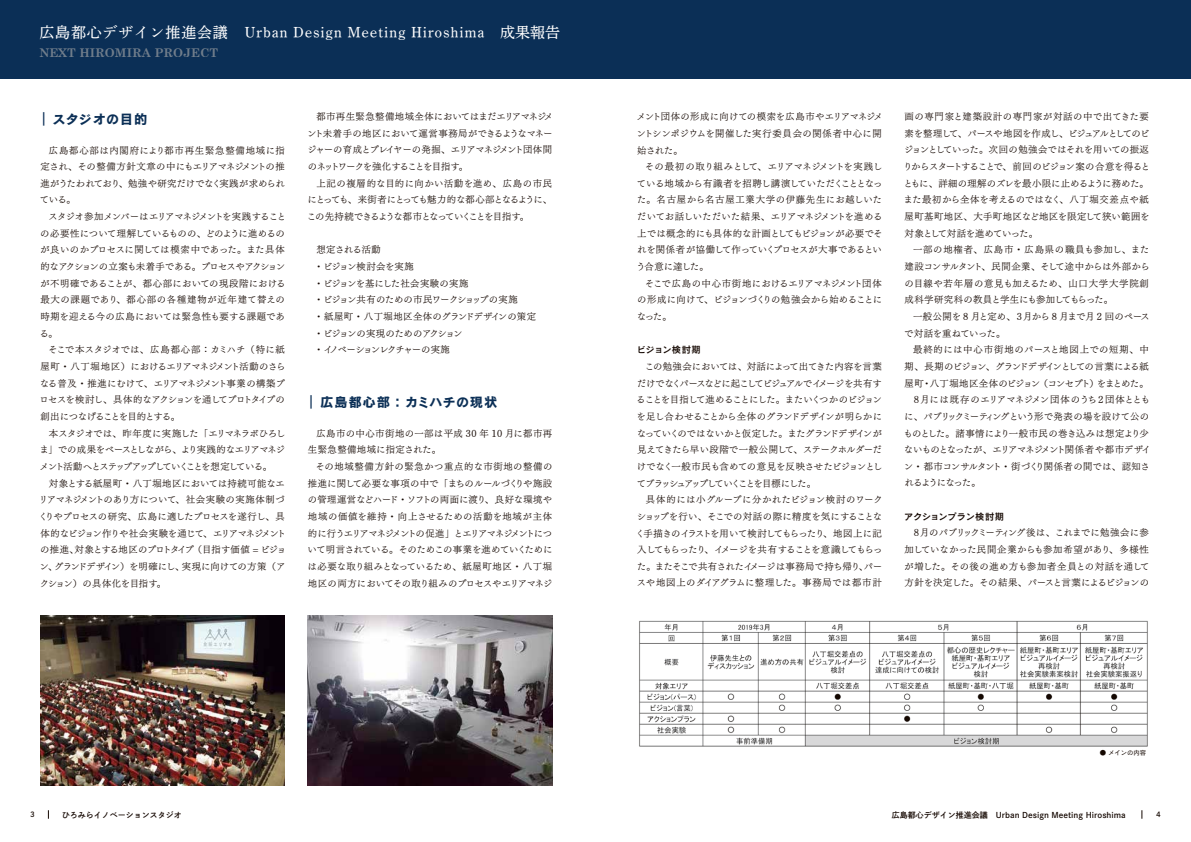
<style>
.page{position:relative;width:1191px;height:842px;background:#fff}
.page>*{position:absolute;margin:0;border:0;box-sizing:border-box;transform-origin:0 0}
.t1{font:15px "FOT DNP Shuei Y Min Std M";letter-spacing:.05em;color:#fff}
.t2{font:13.5px "Cezanne Pro B";letter-spacing:.04em;color:#0b2f56}
.t3{font:13.5px "Cezanne Pro B";letter-spacing:.01em;color:#0b2f56}
.t4{font:700 12px "Century Schoolbook";color:#9c9fa2}
.t5{font:9.4px/16.7px "UD Mincho Pr 6 L";letter-spacing:-.03em;color:#140700;text-align:justify}
.t6{font:9.4px/16.7px "UD Mincho Pr 6 L";color:#140700}
.t7{font:9.4px/16.7px "UD Mincho Pr 6 L";letter-spacing:-.005em;color:#140700}
.t8{font:9.4px "UD Mincho Pr 6 L";letter-spacing:-.095em;color:#140700}
.t9{font:9.4px/16.7px "UD Mincho Pr 6 L";letter-spacing:.05em;color:#140700}
.t10{font:9.4px "UD Mincho Pr 6 L";letter-spacing:-.065em;color:#140700}
.t11{font:9.4px "UD Mincho Pr 6 L";letter-spacing:-.055em;color:#140700}
.t12{font:9.4px "UD Mincho Pr 6 L";letter-spacing:-.01em;color:#140700}
.t13{font:9.4px "UD Mincho Pr 6 L";letter-spacing:.075em;color:#140700}
.t14{font:9.4px "Cezanne Pro DB";letter-spacing:-.03em;color:#140700}
.t15{font:9.4px "UD Mincho Pr 6 L";letter-spacing:-.13em;color:#140700}
.t16{font:8px "FOT DNP Shuei Go Gin Std B";color:#140700}
.t17{font:7.1px "FOT DNP Shuei Go Gin Std B";color:#140700}
.t18{font:6.4px "Cezanne Pro M";color:#140700}
</style>
<div class="page">
<div style="left:0;top:0;width:1191px;height:79px;background:#0b2f56"></div>
<img style="left:40px;top:616px;width:245px;height:169px">
<img style="left:639px;top:620px;width:509px;height:127px">
<img style="left:308px;top:616px;width:244px;height:169px">
<h1 class="t1" style="left:40px;top:22px;width:522px">広島都心デザイン推進会議　Urban Design Meeting Hiroshima 成果報告</h1>
<p class="t4" style="left:40px;top:45px;width:180px">NEXT HIROMIRA PROJECT</p>
<h2 class="t3" style="left:40px;top:110px;width:109px">┃ スタジオの目的</h2>
<p class="t5" style="left:40px;top:141px;width:246px;text-indent:9px">広島都心部は内閣府により都市再生緊急整備地域に指定され、その整備方針文章の中にもエリアマネジメントの推進がうたわれており、勉強や研究だけでなく実践が求められている。</p>
<p class="t6" style="left:39px;top:208px;width:248px;text-indent:9px">スタジオ参加メンバーはエリアマネジメントを実践することの必要性について理解しているものの、どのように進めるのが良いのかプロセスに関しては模索中であった。また具体的なアクションの立案も未着手である。プロセスやアクションが不明確であることが、都心部においての現段階における最大の課題であり、都心部の各種建物が近年建て替えの時期を迎える今の広島においては緊急性も要する課題である。</p>
<p class="t5" style="left:40px;top:341px;width:247px;text-indent:9px">そこで本スタジオでは、広島都心部：カミハチ（特に紙屋町・八丁堀地区）におけるエリアマネジメント活動のさらなる普及・推進にむけて、エリアマネジメント事業の構築プロセスを検討し、具体的なアクションを通してプロトタイプの創出につなげることを目的とする。</p>
<p class="t5" style="left:39px;top:424px;width:248px;text-indent:10px">本スタジオでは、昨年度に実施した「エリマネラボひろしま」での成果をベースとしながら、より実践的なエリアマネジメント活動へとステップアップしていくことを想定している。</p>
<p class="t5" style="left:39px;top:474px;width:249px;text-align:left;text-indent:10px">対象とする紙屋町・八丁堀地区においては持続可能なエリアマネジメントのあり方について、社会実験の実施体制づくりやプロセスの研究、広島に適したプロセスを遂行し、具体的なビジョン作りや社会実験を通じて、エリアマネジメントの推進、対象とする地区のプロトタイプ（目指す価値 = ビジョン、グランドデザイン）を明確にし、実現に向けての方策（アクション）の具体化を目指す。</p>
<p class="t5" style="left:307px;top:108px;width:248px;text-indent:9px">都市再生緊急整備地域全体においてはまだエリアマネジメント未着手の地区において運営事務局ができるようなマネージャーの育成とプレイヤーの発掘、エリアマネジメント団体間のネットワークを強化することを目指す。</p>
<p class="t5" style="left:307px;top:174px;width:247px;text-indent:10px">上記の複層的な目的に向かい活動を進め、広島の市民にとっても、来街者にとっても魅力的な都心部となるように、この先持続できるような都市となっていくことを目指す。</p>
<p class="t5" style="left:314px;top:241px;width:223px;text-align:left">想定される活動<br>・ビジョン検討会を実施<br>・ビジョンを基にした社会実験の実施<br>・ビジョン共有のための市民ワークショップの実施<br>・紙屋町・八丁堀地区全体のグランドデザインの策定・ビジョンの実現のためのアクション<br>・イノベーションレクチャーの実施</p>
<h2 class="t2" style="left:308px;top:393px;width:191px">┃ 広島都心部：カミハチの現状</h2>
<p class="t9" style="left:308px;top:424px;width:246px;text-indent:9px">広島市の中心市街地の一部は平成 30 年 10 月に都市再生緊急整備地域に指定された。</p>
<p class="t5" style="left:307px;top:457px;width:246px;text-indent:8px">その地域整備方針の緊急かつ重点的な市街地の整備の推進に関して必要な事項の中で「まちのルールづくりや施設の管理運営などハード・ソフトの両面に渡り、良好な環境や地域の価値を維持・向上させるための活動を地域が主体的に行うエリアマネジメントの促進」とエリアマネジメントについて明言されている。そのためこの事業を進めていくためには必要な取り組みとなっているため、紙屋町地区・八丁堀地区の両方においてその取り組みのプロセスやエリアマネジ</p>
<p class="t5" style="left:636px;top:108px;width:248px">メント団体の形成に向けての模索を広島市やエリアマネジメントシンポジウムを開催した実行委員会の関係者中心に開始された。</p>
<p class="t5" style="left:636px;top:158px;width:248px;text-indent:9px">その最初の取り組みとして、エリアマネジメントを実践している地域から有識者を招聘し講演していただくこととなった。名古屋から名古屋工業大学の伊藤先生にお越しいただいてお話しいただいた結果、エリアマネジメントを進める上では概念的にも具体的な計画としてもビジョンが必要でそれを関係者が協働して作っていくプロセスが大事であるという合意に達した。</p>
<p class="t5" style="left:636px;top:274px;width:247px;text-indent:8px">そこで広島の中心市街地におけるエリアマネジメント団体の形成に向けて、ビジョンづくりの勉強会から始めることになった。</p>
<p class="t14" style="left:636px;top:344px;width:66px">ビジョン検討期</p>
<p class="t5" style="left:636px;top:357px;width:248px;text-indent:9px">この勉強会においては、対話によって出てきた内容を言葉だけでなくパースなどに起こしてビジュアルでイメージを共有することを目指して進めることにした。またいくつかのビジョンを足し合わせることから全体のグランドデザインが明らかになっていくのではないかと仮定した。またグランドデザインが見えてきたら早い段階で一般公開して、ステークホルダーだけでなく一般市民も含めての意見を反映させたビジョンとしてブラッシュアップしていくことを目標にした。</p>
<p class="t5" style="left:635px;top:491px;width:249px;text-align:left;text-indent:10px">具体的には小グループに分かれたビジョン検討のワークショップを行い、そこでの対話の際に精度を気にすることなく手描きのイラストを用いて検討してもらったり、地図上に記入してもらったり、イメージを共有することを意識してもらった。またそこで共有されたイメージは事務局で持ち帰り、パースや地図上のダイアグラムに整理した。事務局では都市計</p>
<p class="t7" style="left:903px;top:108px;width:249px">画の専門家と建築設計の専門家が対話の中で出てきた要素を整理して、パースや地図を作成し、ビジュアルとしてのビジョンとしていった。次回の勉強会ではそれを用いての振返りからスタートすることで、前回のビジョン案の合意を得るとともに、詳細の理解のズレを最小限に止めるように務めた。また最初から全体を考えるのではなく、八丁堀交差点や紙屋町基町地区、大手町地区など地区を限定して狭い範囲を対象として対話を進めていった。</p>
<p class="t5" style="left:904px;top:241px;width:247px;text-indent:9px">一部の地権者、広島市・広島県の職員も参加し、また建設コンサルタント、民間企業、そして途中からは外部からの目線や若年層の意見も加えるため、山口大学大学院創成科学研究科の教員と学生にも参加してもらった。</p>
<p class="t5" style="left:904px;top:307px;width:247px;text-indent:9px">一般公開を 8 月と定め、３月から 8 月まで月 2 回のペースで対話を重ねていった。</p>
<p class="t13" style="left:913px;top:341px;width:237px">最終的には中心市街地のパースと地図上での短期、中</p>
<p class="t8" style="left:904px;top:358px;width:246px">期、長期のビジョン、グランドデザインとしての言葉による紙</p>
<p class="t10" style="left:904px;top:375px;width:246px">屋町・八丁堀地区全体のビジョン（コンセプト）をまとめた。</p>
<p class="t5" style="left:911px;top:391px;width:240px">８月には既存のエリアマネジメン団体のうち２団体ととも</p>
<p class="t11" style="left:904px;top:408px;width:246px">に、パブリックミーティングという形で発表の場を設けて公の</p>
<p class="t12" style="left:903px;top:425px;width:247px">ものとした。諸事情により一般市民の巻き込みは想定より少</p>
<p class="t8" style="left:904px;top:441px;width:248px">ないものとなったが、エリアマネジメント関係者や都市デザイ</p>
<p class="t6" style="left:904px;top:457px;width:248px">ン・都市コンサルタント・街づくり関係者の間では、認知さ</p>
<p class="t15" style="left:904px;top:475px;width:78px">れるようになった。</p>
<p class="t14" style="left:904px;top:510px;width:101px">アクションプラン検討期</p>
<p class="t5" style="left:904px;top:524px;width:247px;text-indent:7px">８月のパブリックミーティング後は、これまでに勉強会に参加していなかった民間企業からも参加希望があり、多様性が増した。その後の進め方も参加者全員との対話を通して方針を決定した。その結果、パースと言葉によるビジョンの</p>
<p class="t18" style="left:1099px;top:748px;width:48px">● メインの内容</p>
<p class="t17" style="left:30px;top:809px;width:6px">3</p>
<p class="t16" style="left:62px;top:809px;width:121px">ひろみらイノベーションスタジオ</p>
<p class="t16" style="left:891px;top:809px;width:235px">広島都心デザイン推進会議　Urban Design Meeting Hiroshima</p>
<p class="t17" style="left:1156px;top:809px;width:6px">4</p>
</div>
